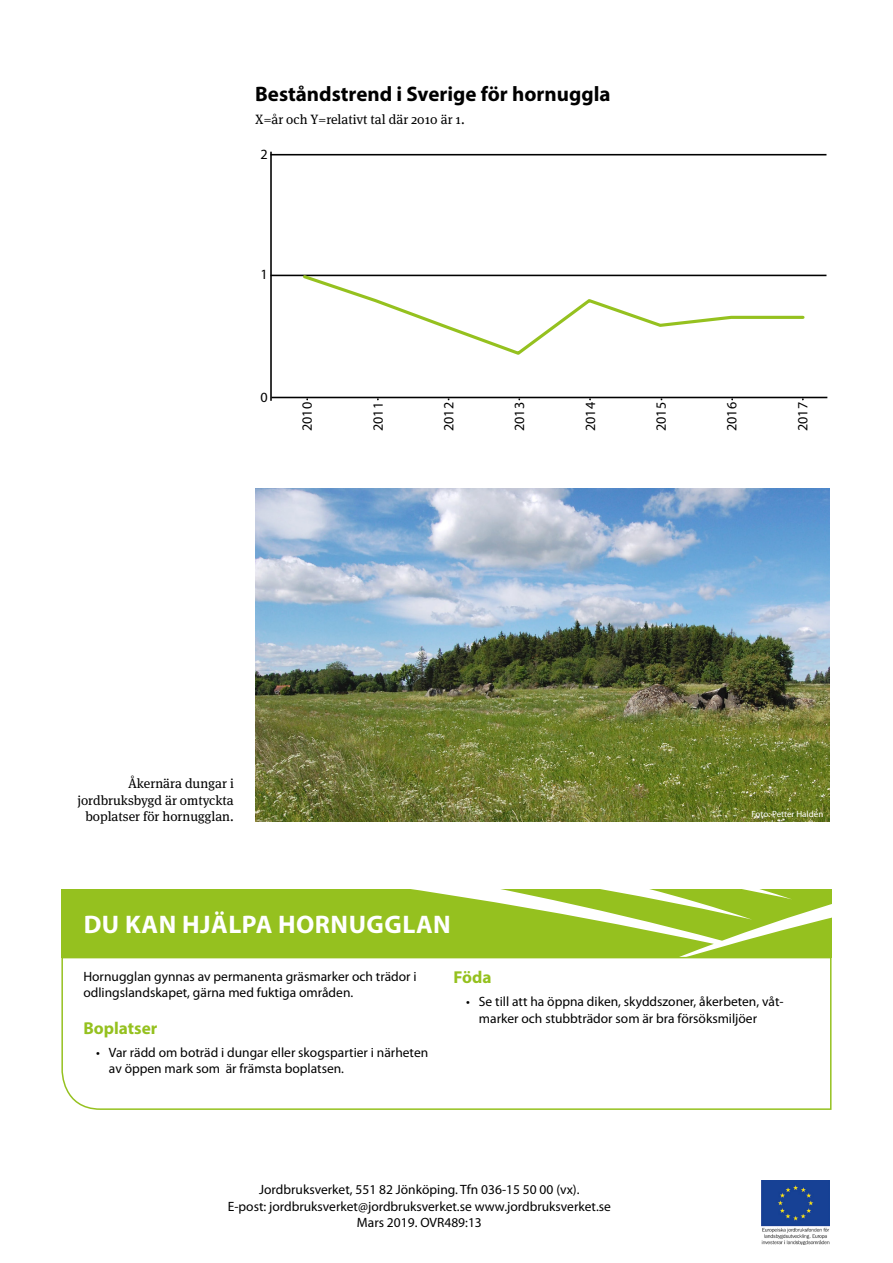
<style>
.page{position:relative;width:893px;height:1263px;background:#fff}
.page>*{position:absolute;margin:0;border:0;box-sizing:border-box;transform-origin:0 0}
.t1{font:700 25.5px "Myriad Pro";letter-spacing:.02em;color:#fff}
.t2{font:700 21px "Myriad Pro";color:#000}
.t3{font:700 17.25px "Myriad Pro";color:#95c11f}
.t4{font:14.1px "Myriad Pro";color:#000}
.t5{font:13.5px/16.5px "Myriad Pro";color:#000}
.t6{font:13.5px/16.5px "Meta Serif OT";color:#000;text-align:right}
.t7{font:9px "Myriad Pro";color:#fff}
</style>
<div class="page">
<img style="left:761px;top:1180px;width:68px;height:64px">
<svg style="left:61px;top:890px;width:770px;height:66px;background:#9ec633"></svg>
<svg style="left:61px;top:956px;width:771px;height:154px"></svg>
<img style="left:255px;top:488px;width:574px;height:333px">
<hr style="left:271px;top:154px;width:555px;height:1px;background:#000">
<hr style="left:271px;top:275px;width:555px;height:1px;background:#000">
<hr style="left:271px;top:397px;width:556px;height:1px;background:#000">
<hr style="left:270px;top:152px;width:2px;height:249px;background:#000">
<svg style="left:301px;top:274px;width:505px;height:81px"></svg>
<h2 class="t2" style="left:255px;top:80px;width:357px">Beståndstrend i Sverige för hornuggla</h2>
<p class="t6" style="left:255px;top:111px;width:211px">X=år och Y=relativt tal där 2010 är 1.</p>
<p class="t4" style="left:261px;top:146px;width:9px">2</p>
<p class="t4" style="left:261px;top:265px;width:9px">1</p>
<p class="t4" style="left:261px;top:388px;width:9px">0</p>
<p class="t4" style="left:299px;top:431px;width:31px;rotate:-90deg">2010</p>
<p class="t4" style="left:369px;top:431px;width:31px;rotate:-90deg">2011</p>
<p class="t4" style="left:440px;top:431px;width:31px;rotate:-90deg">2012</p>
<p class="t4" style="left:511px;top:431px;width:31px;rotate:-90deg">2013</p>
<p class="t4" style="left:582px;top:431px;width:31px;rotate:-90deg">2014</p>
<p class="t4" style="left:652px;top:431px;width:31px;rotate:-90deg">2015</p>
<p class="t4" style="left:723px;top:431px;width:31px;rotate:-90deg">2016</p>
<p class="t4" style="left:794px;top:431px;width:31px;rotate:-90deg">2017</p>
<p class="t6" style="left:78px;top:776px;width:158px">Åkernära dungar i jordbruksbygd är omtyckta boplatser för hornugglan.</p>
<p class="t7" style="left:751px;top:808px;width:73px">Foto: Petter Haldén</p>
<h1 class="t1" style="left:84px;top:907px;width:369px">DU KAN HJÄLPA HORNUGGLAN</h1>
<p class="t5" style="left:83px;top:967px;width:335px">Hornugglan gynnas av permanenta gräsmarker och trädor i odlingslandskapet, gärna med fuktiga områden.</p>
<p class="t3" style="left:83px;top:1017px;width:75px">Boplatser</p>
<p class="t5" style="left:109px;top:1044px;width:321px;text-indent:-13px">• Var rädd om boträd i dungar eller skogspartier i närheten av öppen mark som är främsta boplatsen.</p>
<p class="t3" style="left:453px;top:966px;width:40px">Föda</p>
<p class="t5" style="left:479px;top:993px;width:305px;text-indent:-13px">• Se till att ha öppna diken, skyddszoner, åkerbeten, våt&shy;marker och stubbträdor som är bra försöksmiljöer</p>
<p class="t5" style="left:228px;top:1181px;width:385px;text-align:center">Jordbruksverket, 551 82 Jönköping. Tfn 036-15 50 00 (vx).<br>E-post: jordbruksverket@jordbruksverket.se www.jordbruksverket.se<br>Mars 2019. OVR489:13</p>
</div>
